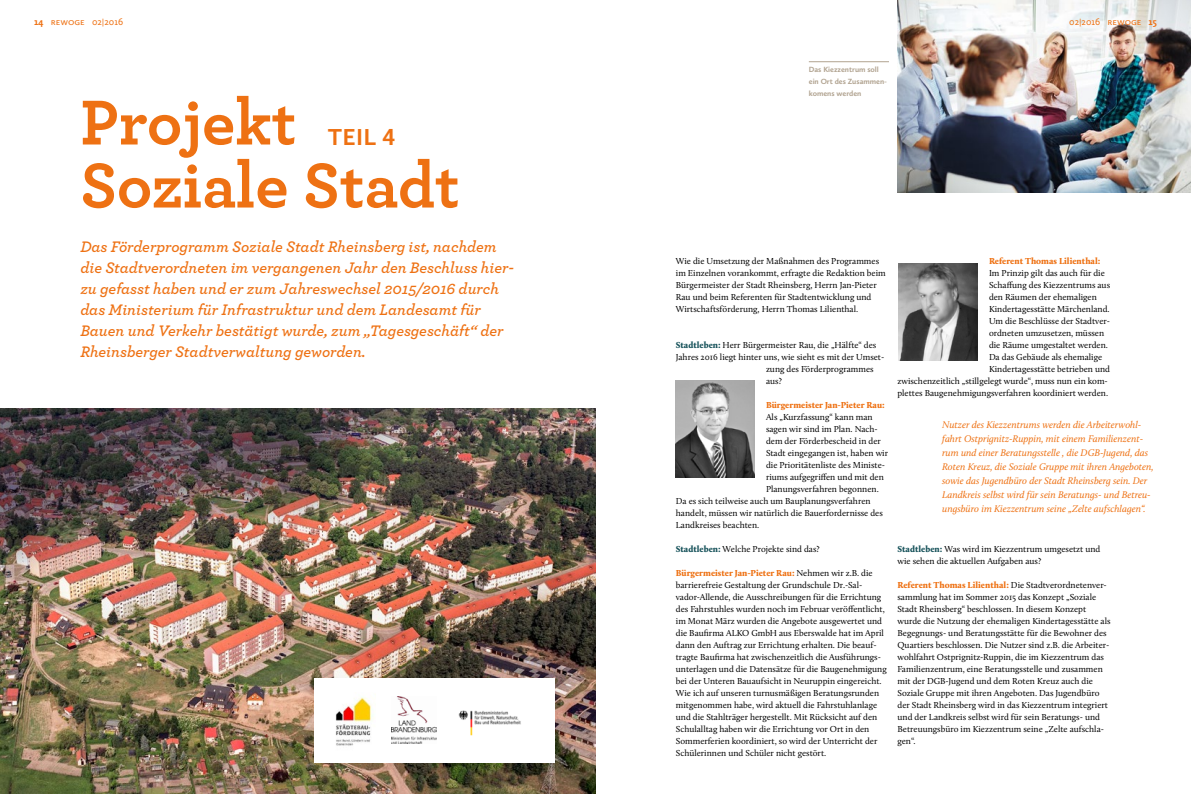
<style>
.page{position:relative;width:1191px;height:794px;background:#fff}
.page>*{position:absolute;margin:0;border:0;box-sizing:border-box;transform-origin:0 0}
.t1{font:700 66.4px/63px "Archer";color:#ee7113}
.t2{font:700 23.9px "Calluna Sans";color:#ee7113}
.t3{font:italic 600 16px/21px "Archer";color:#ee7113}
.t4{font:italic 10px/14px "Calluna";color:#ee7113}
.t5{font:10px "Calluna Sans";color:#ee7113}
.t6{font:9px/12px "Calluna";color:#000}
.t7{font:900 9px "Calluna";color:#ee7113}
.t8{font:700 7.8px/12px "Calluna Sans";letter-spacing:-.005em;color:#b1a390}
.s1{font-weight:700}
.s2{font-weight:900;color:#18535b}
.s3{font-weight:900;color:#ee7113}
</style>
<div class="page">
<img style="left:0;top:408px;width:595px;height:386px">
<div style="left:315px;top:678px;width:240px;height:84px;background:#fff"></div>
<img style="left:391px;top:697px;width:45px;height:46px">
<img style="left:335px;top:697px;width:37px;height:49px">
<img style="left:458px;top:710px;width:63px;height:26px">
<img style="left:898px;top:263px;width:79px;height:97px">
<img style="left:676px;top:380px;width:78px;height:97px">
<img style="left:897px;top:0;width:294px;height:192px">
<hr style="left:809px;top:61px;width:80px;height:1px;background:#b1a390">
<p class="t5" style="left:34px;top:15px;width:91px"><span class="s1">14</span> Rewoge 02|2016</p>
<p class="t5" style="left:1069px;top:15px;width:89px">02|2016 Rewoge <span class="s1">15</span></p>
<h1 class="t1" style="left:80px;top:87px;width:381px">Projekt<br>Soziale Stadt</h1>
<h2 class="t2" style="left:328px;top:122px;width:69px">TEIL 4</h2>
<p class="t3" style="left:80px;top:235px;width:435px">Das Förderprogramm Soziale Stadt Rheinsberg ist, nachdem die Stadtverordneten im vergangenen Jahr den Beschluss hier&shy;zu gefasst haben und er zum Jahreswechsel 2015/2016 durch das Ministerium für Infrastruktur und dem Landesamt für Bauen und Verkehr bestätigt wurde, zum „Tagesgeschäft“ der Rheinsberger Stadtverwaltung geworden.</p>
<p class="t8" style="left:809px;top:63px;width:80px">Das Kiezzentrum soll ein Ort des Zusammen&shy;komens werden</p>
<p class="t6" style="left:676px;top:255px;width:211px">Wie die Umsetzung der Maßnahmen des Programmes im Einzelnen vorankommt, erfragte die Redaktion beim Bürgermeister der Stadt Rheinsberg, Herrn Jan-Pieter Rau und beim Referenten für Stadtentwicklung und Wirtschaftsförderung, Herrn Thomas Lilienthal.</p>
<p class="t6" style="left:676px;top:339px;width:202px"><span class="s2">Stadtleben:</span> Herr Bürgermeister Rau, die „Hälfte“ des</p>
<p class="t6" style="left:676px;top:351px;width:210px">Jahres 2016 liegt hinter uns, wie sieht es mit der Umset-</p>
<p class="t6" style="left:766px;top:363px;width:109px">zung des Förderprogrammes</p>
<p class="t6" style="left:766px;top:375px;width:17px">aus?</p>
<p class="t7" style="left:766px;top:399px;width:120px">Bürgermeister Jan-Pieter Rau:</p>
<p class="t6" style="left:766px;top:411px;width:108px">Als „Kurzfassung“ kann man</p>
<p class="t6" style="left:766px;top:423px;width:113px">sagen wir sind im Plan. Nach-</p>
<p class="t6" style="left:766px;top:435px;width:116px">dem der Förderbescheid in der</p>
<p class="t6" style="left:766px;top:447px;width:124px">Stadt eingegangen ist, haben wir</p>
<p class="t6" style="left:766px;top:459px;width:121px">die Prioritätenliste des Ministe-</p>
<p class="t6" style="left:766px;top:471px;width:119px">riums aufgegriffen und mit den</p>
<p class="t6" style="left:766px;top:483px;width:114px">Planungsverfahren begonnen.</p>
<p class="t6" style="left:676px;top:495px;width:196px">Da es sich teilweise auch um Bauplanungsverfahren</p>
<p class="t6" style="left:676px;top:507px;width:209px">handelt, müssen wir natürlich die Bauerfordernisse des</p>
<p class="t6" style="left:676px;top:519px;width:85px">Landkreises beachten.</p>
<p class="t6" style="left:676px;top:543px;width:145px"><span class="s2">Stadtleben:</span> Welche Projekte sind das?</p>
<p class="t6" style="left:676px;top:567px;width:212px"><span class="s3">Bürgermeister Jan-Pieter Rau:</span> Nehmen wir z.B. die barrierefreie Gestaltung der Grundschule Dr.-Sal&shy;vador-Allende, die Ausschreibungen für die Errichtung des Fahrstuhles wurden noch im Februar veröffentlicht, im Monat März wurden die Angebote ausgewertet und die Baufirma ALKO GmbH aus Eberswalde hat im April dann den Auftrag zur Errichtung erhalten. Die beauf&shy;tragte Baufirma hat zwischenzeitlich die Ausführungs&shy;unterlagen und die Datensätze für die Baugenehmigung bei der Unteren Bauaufsicht in Neuruppin eingereicht.<br>Wie ich auf unseren turnusmäßigen Beratungsrunden mitgenommen habe, wird aktuell die Fahrstuhlanlage und die Stahlträger hergestellt. Mit Rücksicht auf den Schulalltag haben wir die Errichtung vor Ort in den Sommerferien koordiniert, so wird der Unterricht der Schülerinnen und Schüler nicht gestört.</p>
<p class="t7" style="left:989px;top:255px;width:113px">Referent Thomas Lilienthal:</p>
<p class="t6" style="left:989px;top:267px;width:117px">Im Prinzip gilt das auch für die</p>
<p class="t6" style="left:989px;top:279px;width:123px">Schaffung des Kiezzentrums aus</p>
<p class="t6" style="left:989px;top:291px;width:109px">den Räumen der ehemaligen</p>
<p class="t6" style="left:989px;top:303px;width:122px">Kindertagesstätte Märchenland.</p>
<p class="t6" style="left:989px;top:315px;width:122px">Um die Beschlüsse der Stadtver-</p>
<p class="t6" style="left:989px;top:327px;width:117px">ordneten umzusetzen, müssen</p>
<p class="t6" style="left:989px;top:339px;width:120px">die Räume umgestaltet werden.</p>
<p class="t6" style="left:989px;top:351px;width:115px">Da das Gebäude als ehemalige</p>
<p class="t6" style="left:989px;top:363px;width:123px">Kindertagesstätte betrieben und</p>
<p class="t6" style="left:897px;top:375px;width:212px">zwischenzeitlich „stillgelegt wurde“, muss nun ein kom-</p>
<p class="t6" style="left:897px;top:387px;width:212px">plettes Baugenehmigungsverfahren koordiniert werden.</p>
<p class="t4" style="left:942px;top:417px;width:213px">Nutzer des Kiezzentrums werden die Arbeiterwohl&shy;fahrt Ostprignitz-Ruppin, mit einem Familienzent&shy;rum und einer Beratungsstelle , die DGB-Jugend, das Roten Kreuz, die Soziale Gruppe mit ihren Angeboten, sowie das Jugendbüro der Stadt Rheinsberg sein. Der Landkreis selbst wird für sein Beratungs- und Betreu&shy;ungsbüro im Kiezzentrum seine „Zelte aufschlagen“.</p>
<p class="t6" style="left:897px;top:543px;width:204px"><span class="s2">Stadtleben:</span> Was wird im Kiezzentrum umgesetzt und wie sehen die aktuellen Aufgaben aus?</p>
<p class="t6" style="left:897px;top:579px;width:214px"><span class="s3">Referent Thomas Lilienthal:</span> Die Stadtverordnetenver&shy;sammlung hat im Sommer 2015 das Konzept „Soziale Stadt Rheinsberg“ beschlossen. In diesem Konzept wurde die Nutzung der ehemaligen Kindertagesstätte als Begegnungs- und Beratungsstätte für die Bewohner des Quartiers beschlossen. Die Nutzer sind z.B. die Arbeiter&shy;wohlfahrt Ostprignitz-Ruppin, die im Kiezzentrum das Familienzentrum, eine Beratungsstelle und zusammen mit der DGB-Jugend und dem Roten Kreuz auch die Soziale Gruppe mit ihren Angeboten. Das Jugendbüro der Stadt Rheinsberg wird in das Kiezzentrum integriert und der Landkreis selbst wird für sein Beratungs- und Betreuungsbüro im Kiezzentrum seine „Zelte aufschla&shy;gen“.</p>
</div>
